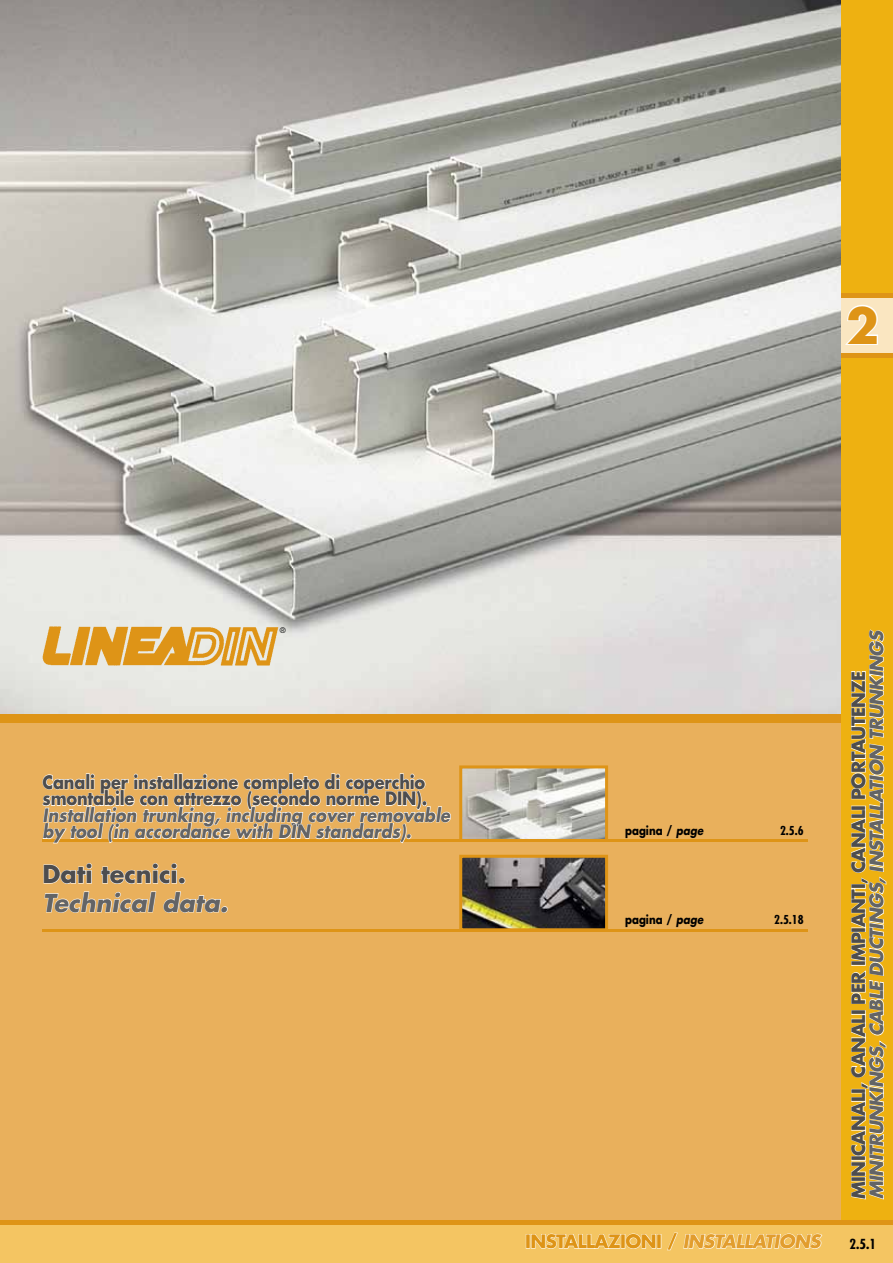
<style>
.page{position:relative;width:893px;height:1263px;background:#fff}
.page>*{position:absolute;margin:0;border:0;box-sizing:border-box;transform-origin:0 0}
.t1{font:700 48px "Futura Std";color:#de9417}
.t2{font:italic 700 24px "Futura Std";color:#636466}
.t3{font:700 24px "Futura Std";color:#4d4d4f}
.t4{font:italic 700 18px/16.5px "Futura Std";color:#636466;scale:.9 1}
.t5{font:700 18px/16.5px "Futura Std";letter-spacing:-.01em;color:#4d4d4f;scale:.9 1}
.t6{font:italic 700 18px "Futura Std";color:#636466}
.t7{font:700 18px "Futura Std";letter-spacing:-.03em;color:#4d4d4f}
.t8{font:700 18px "Futura Std";letter-spacing:-.03em;color:#de9417}
.t9{font:700 condensed 13.5px "Futura Std";color:#000}
.t10{font:700 12px "Futura Std";color:#000;scale:.85 1}
.t11{font:700 condensed 12px "Futura Std";color:#000}
.t12{font:condensed 7.5px "Futura Std";color:#000}
.s1{font-style:italic}
.s2{font-style:italic;color:#e29d2e}
</style>
<div class="page">
<div style="left:0;top:721px;width:893px;height:542px;background:#e9b05c"></div>
<img style="left:0;top:0;width:842px;height:714px">
<div style="left:0;top:714px;width:877px;height:9px;background:#de9417"></div>
<div style="left:842px;top:0;width:51px;height:1263px;background:#eeb111"></div>
<div style="left:842px;top:293px;width:51px;height:64px;background:#fae6c1"></div>
<svg style="left:845px;top:305px;width:33px;height:40px"></svg>
<hr style="left:842px;top:353px;width:51px;height:4px;background:#de9417">
<div style="left:842px;top:293px;width:51px;height:5px;background:#de9417"></div>
<hr style="left:43px;top:929px;width:765px;height:2px;background:#de9417">
<img style="left:463px;top:859px;width:141px;height:68px">
<div style="left:459px;top:855px;width:149px;height:76px;border:3px solid #de9417"></div>
<hr style="left:43px;top:840px;width:765px;height:2px;background:#de9417">
<img style="left:463px;top:769px;width:141px;height:69px">
<div style="left:459px;top:765px;width:149px;height:77px;border:3px solid #de9417"></div>
<svg style="left:42px;top:773px;width:409px;height:70px"></svg>
<svg style="left:43px;top:863px;width:49px;height:21px"></svg>
<svg style="left:101px;top:863px;width:84px;height:21px"></svg>
<svg style="left:44px;top:891px;width:112px;height:22px"></svg>
<svg style="left:163px;top:891px;width:58px;height:22px"></svg>
<div style="left:221px;top:906px;width:7px;height:7px;border:1px solid #fff;border-radius:50%"></div>
<img style="left:43px;top:625px;width:237px;height:41px">
<div style="left:0;top:1220px;width:893px;height:43px;background:#f4c562"></div>
<div style="left:0;top:1220px;width:893px;height:5px;background:#de9417"></div>
<div style="left:526px;top:1234px;width:4px;height:14px;border:1px solid #fff"></div>
<svg style="left:531px;top:1233px;width:125px;height:16px"></svg>
<div style="left:657px;top:1234px;width:4px;height:14px;border:1px solid #fff"></div>
<svg style="left:667px;top:1232px;width:156px;height:19px"></svg>
<svg style="left:850px;top:629px;width:37px;height:571px"></svg>
<h1 class="t1" style="left:846px;top:294px;width:34px">2</h1>
<p class="t12" style="left:280px;top:626px;width:7px">®</p>
<p class="t5" style="left:43px;top:773px;width:429px">Canali per installazione completo di coperchio smontabile con attrezzo (secondo norme DIN).</p>
<p class="t4" style="left:43px;top:807px;width:454px">Installation trunking, including cover removable by tool (in accordance with DIN standards).</p>
<h2 class="t3" style="left:43px;top:858px;width:145px">Dati tecnici.</h2>
<h2 class="t2" style="left:43px;top:887px;width:187px">Technical data.</h2>
<p class="t10" style="left:625px;top:822px;width:94px">pagina / <span class="s1">page</span></p>
<p class="t11" style="left:780px;top:823px;width:25px">2.5.6</p>
<p class="t10" style="left:625px;top:912px;width:94px">pagina / <span class="s1">page</span></p>
<p class="t11" style="left:774px;top:912px;width:31px">2.5.18</p>
<p class="t6" style="left:865px;top:1199px;width:570px;rotate:-90deg">MINITRUNKINGS, CABLE DUCTINGS, INSTALLATION TRUNKINGS</p>
<p class="t7" style="left:847px;top:1199px;width:530px;rotate:-90deg">MINICANALI, CANALI PER IMPIANTI, CANALI PORTAUTENZE</p>
<p class="t8" style="left:525px;top:1229px;width:297px">In stallazioni / <span class="s2">installations</span></p>
<p class="t9" style="left:849px;top:1235px;width:28px">2.5.1</p>
</div>
